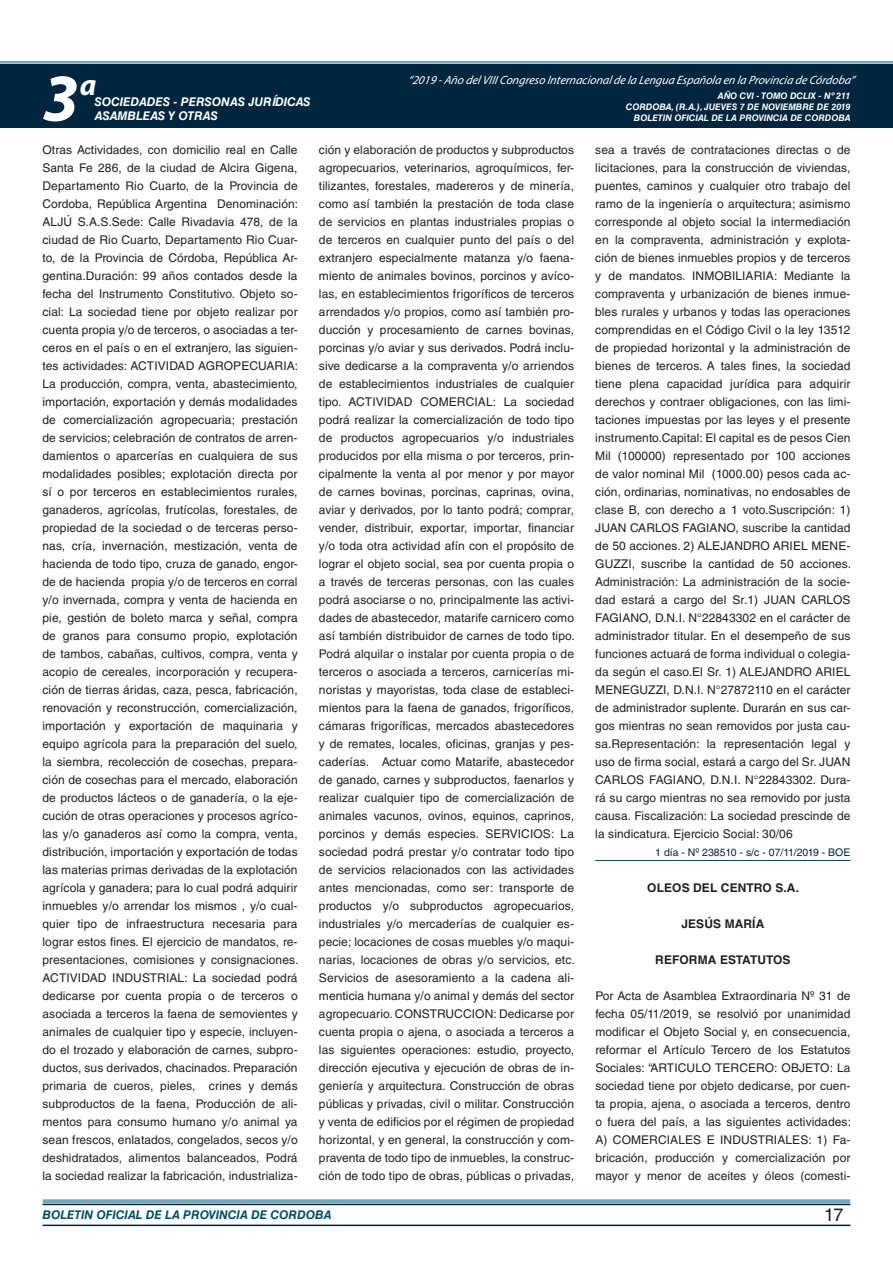
<style>
.page{position:relative;width:893px;height:1263px;background:#fff}
.page>*{position:absolute;margin:0;border:0;box-sizing:border-box;transform-origin:0 0}
.t1{font:italic 700 67.5px "Myriad Pro";color:#fff}
.t2{font:italic 700 30px "Myriad Pro";color:#fff}
.t3{font:18px "Helvetica LT Std";color:#231f20}
.t4{font:12px/18px "Helvetica LT Std";letter-spacing:.01em;color:#231f20;text-align:justify}
.t5{font:italic 12px "Myriad Pro";color:#fff}
.t6{font:700 12px "Helvetica LT Std";letter-spacing:.01em;color:#231f20}
.t7{font:italic 700 12px "Helvetica LT Std";color:#fff}
.t8{font:italic 700 12px "Helvetica LT Std";color:#004b6c}
.t9{font:10.5px "Helvetica LT Std";color:#00263f}
.t10{font:italic 700 9px/10.8px "Helvetica LT Std";color:#fff;text-align:right}
</style>
<div class="page">
<div style="left:0;top:61px;width:893px;height:6px;background:#fff;opacity:.75"></div>
<div style="left:0;top:64px;width:893px;height:64px;background:#00263f"></div>
<hr style="left:43px;top:1224px;width:807px;height:2px;background:#00263f">
<div style="left:42px;top:1198px;width:809px;height:8px;background:#fff;opacity:.75"></div>
<hr style="left:595px;top:860px;width:255px;height:1px;background:#004b6c">
<h2 class="t2" style="left:80px;top:66px;width:18px">a</h2>
<p class="t5" style="left:408px;top:72px;width:448px">“2019 -Año delVIIICongreso Internacionalde la Lengua Esp añola en la Provincia de Córdoba”</p>
<h1 class="t1" style="left:43px;top:54px;width:38px">3</h1>
<p class="t10" style="left:626px;top:91px;width:226px">AÑO CVI - TOMO DCLIX - Nº 211<br>CORDOBA, (R.A.), JUEVES 7 DE NOVIEMBRE DE 2019<br>BOLETIN OFICIAL DE LA PROVINCIA DE CORDOBA</p>
<p class="t7" style="left:95px;top:94px;width:217px">SOCIEDADES - PERSONAS JURÍDICAS</p>
<p class="t7" style="left:95px;top:109px;width:125px">ASAMBLEAS Y OTRAS</p>
<p class="t4" style="left:43px;top:141px;width:257px">Otras Actividades, con domicilio real en Calle Santa Fe 286, de la ciudad de Alcira Gigena, Departamento Rio Cuarto, de la Provincia de Cordoba, República Argentina Denominación:<br>ALJÚ S.A.S.Sede: Calle Rivadavia 478, de la ciudad de Rio Cuarto, Departamento Rio Cuar&shy;to, de la Provincia de Córdoba, República Ar&shy;gentina.Duración: 99 años contados desde la fecha del Instrumento Constitutivo. Objeto so&shy;cial: La sociedad tiene por objeto realizar por cuenta propia y/o de terceros, o asociadas a ter&shy;ceros en el país o en el extranjero, las siguien&shy;tes actividades: ACTIVIDAD AGROPECUARIA:<br>La producción, compra, venta, abastecimiento, importación, exportación y demás modalidades de comercialización agropecuaria; prestación de servicios; celebración de contratos de arren&shy;damientos o aparcerías en cualquiera de sus modalidades posibles; explotación directa por sí o por terceros en establecimientos rurales, ganaderos, agrícolas, frutícolas, forestales, de propiedad de la sociedad o de terceras perso&shy;nas, cría, invernación, mestización, venta de hacienda de todo tipo, cruza de ganado, engor&shy;de de hacienda propia y/o de terceros en corral y/o invernada, compra y venta de hacienda en pie, gestión de boleto marca y señal, compra de granos para consumo propio, explotación de tambos, cabañas, cultivos, compra, venta y acopio de cereales, incorporación y recupera&shy;ción de tierras áridas, caza, pesca, fabricación, renovación y reconstrucción, comercialización, importación y exportación de maquinaria y equipo agrícola para la preparación del suelo, la siembra, recolección de cosechas, prepara&shy;ción de cosechas para el mercado, elaboración de productos lácteos o de ganadería, o la eje&shy;cución de otras operaciones y procesos agríco&shy;las y/o ganaderos así como la compra, venta, distribución, importación y exportación de todas las materias primas derivadas de la explotación agrícola y ganadera; para lo cual podrá adquirir inmuebles y/o arrendar los mismos , y/o cual&shy;quier tipo de infraestructura necesaria para lograr estos fines. El ejercicio de mandatos, re&shy;presentaciones, comisiones y consignaciones.<br>ACTIVIDAD INDUSTRIAL: La sociedad podrá dedicarse por cuenta propia o de terceros o asociada a terceros la faena de semovientes y animales de cualquier tipo y especie, incluyen&shy;do el trozado y elaboración de carnes, subpro&shy;ductos, sus derivados, chacinados. Preparación primaria de cueros, pieles, crines y demás subproductos de la faena, Producción de ali&shy;mentos para consumo humano y/o animal ya sean frescos, enlatados, congelados, secos y/o deshidratados, alimentos balanceados, Podrá la sociedad realizar la fabricación, industrializa-</p>
<p class="t4" style="left:319px;top:141px;width:257px">ción y elaboración de productos y subproductos agropecuarios, veterinarios, agroquímicos, fer&shy;tilizantes, forestales, madereros y de minería, como así también la prestación de toda clase de servicios en plantas industriales propias o de terceros en cualquier punto del país o del extranjero especialmente matanza y/o faena&shy;miento de animales bovinos, porcinos y avíco&shy;las, en establecimientos frigoríficos de terceros arrendados y/o propios, como así también pro&shy;ducción y procesamiento de carnes bovinas, porcinas y/o aviar y sus derivados. Podrá inclu&shy;sive dedicarse a la compraventa y/o arriendos de establecimientos industriales de cualquier tipo. ACTIVIDAD COMERCIAL: La sociedad podrá realizar la comercialización de todo tipo de productos agropecuarios y/o industriales producidos por ella misma o por terceros, prin&shy;cipalmente la venta al por menor y por mayor de carnes bovinas, porcinas, caprinas, ovina, aviar y derivados, por lo tanto podrá; comprar, vender, distribuir, exportar, importar, financiar y/o toda otra actividad afín con el propósito de lograr el objeto social, sea por cuenta propia o a través de terceras personas, con las cuales podrá asociarse o no, principalmente las activi&shy;dades de abastecedor, matarife carnicero como así también distribuidor de carnes de todo tipo.<br>Podrá alquilar o instalar por cuenta propia o de terceros o asociada a terceros, carnicerías mi&shy;noristas y mayoristas, toda clase de estableci&shy;mientos para la faena de ganados, frigoríficos, cámaras frigoríficas, mercados abastecedores y de remates, locales, oficinas, granjas y pes&shy;caderías. Actuar como Matarife, abastecedor de ganado, carnes y subproductos, faenarlos y realizar cualquier tipo de comercialización de animales vacunos, ovinos, equinos, caprinos, porcinos y demás especies. SERVICIOS: La sociedad podrá prestar y/o contratar todo tipo de servicios relacionados con las actividades antes mencionadas, como ser: transporte de productos y/o subproductos agropecuarios, industriales y/o mercaderías de cualquier es&shy;pecie; locaciones de cosas muebles y/o maqui&shy;narias, locaciones de obras y/o servicios, etc.<br>Servicios de asesoramiento a la cadena ali&shy;menticia humana y/o animal y demás del sector agropecuario. CONSTRUCCION: Dedicarse por cuenta propia o ajena, o asociada a terceros a las siguientes operaciones: estudio, proyecto, dirección ejecutiva y ejecución de obras de in&shy;geniería y arquitectura. Construcción de obras públicas y privadas, civil o militar. Construcción y venta de edificios por el régimen de propiedad horizontal, y en general, la construcción y com&shy;praventa de todo tipo de inmuebles, la construc&shy;ción de todo tipo de obras, públicas o privadas,</p>
<p class="t4" style="left:595px;top:141px;width:257px">sea a través de contrataciones directas o de licitaciones, para la construcción de viviendas, puentes, caminos y cualquier otro trabajo del ramo de la ingeniería o arquitectura; asimismo corresponde al objeto social la intermediación en la compraventa, administración y explota&shy;ción de bienes inmuebles propios y de terceros y de mandatos. INMOBILIARIA: Mediante la compraventa y urbanización de bienes inmue&shy;bles rurales y urbanos y todas las operaciones comprendidas en el Código Civil o la ley 13512 de propiedad horizontal y la administración de bienes de terceros. A tales fines, la sociedad tiene plena capacidad jurídica para adquirir derechos y contraer obligaciones, con las limi&shy;taciones impuestas por las leyes y el presente instrumento.Capital: El capital es de pesos Cien Mil (100000) representado por 100 acciones de valor nominal Mil (1000.00) pesos cada ac&shy;ción, ordinarias, nominativas, no endosables de clase B, con derecho a 1 voto.Suscripción: 1)<br>JUAN CARLOS FAGIANO, suscribe la cantidad de 50 acciones. 2) ALEJANDRO ARIEL MENE-GUZZI, suscribe la cantidad de 50 acciones.<br>Administración: La administración de la socie&shy;dad estará a cargo del Sr.1) JUAN CARLOS FAGIANO, D.N.I. N°22843302 en el carácter de administrador titular. En el desempeño de sus funciones actuará de forma individual o colegia&shy;da según el caso.El Sr. 1) ALEJANDRO ARIEL MENEGUZZI, D.N.I. N°27872110 en el carácter de administrador suplente. Durarán en sus car&shy;gos mientras no sean removidos por justa cau&shy;sa.Representación: la representación legal y uso de firma social, estará a cargo del Sr. JUAN CARLOS FAGIANO, D.N.I. N°22843302. Dura&shy;rá su cargo mientras no sea removido por justa causa. Fiscalización: La sociedad prescinde de la sindicatura. Ejercicio Social: 30/06</p>
<p class="t9" style="left:655px;top:846px;width:197px">1 día - Nº 238510 - s/c - 07/11/2019 - BOE</p>
<p class="t6" style="left:647px;top:880px;width:153px">OLEOS DEL CENTRO S.A.</p>
<p class="t6" style="left:681px;top:916px;width:16px">JESÚS</p>
<p class="t6" style="left:725px;top:916px;width:19px">MARÍA</p>
<p class="t6" style="left:655px;top:952px;width:19px">REFORMA</p>
<p class="t6" style="left:720px;top:952px;width:17px">ESTATUTOS</p>
<p class="t4" style="left:595px;top:987px;width:257px">Por Acta de Asamblea Extraordinaria Nº 31 de fecha 05/11/2019, se resolvió por unanimidad modificar el Objeto Social y, en consecuencia, reformar el Artículo Tercero de los Estatutos Sociales: “ARTICULO TERCERO: OBJETO: La sociedad tiene por objeto dedicarse, por cuen&shy;ta propia, ajena, o asociada a terceros, dentro o fuera del país, a las siguientes actividades:<br>A) COMERCIALES E INDUSTRIALES: 1) Fa&shy;bricación, producción y comercialización por mayor y menor de aceites y óleos (comesti-</p>
<p class="t8" style="left:43px;top:1208px;width:290px">BOLETIN OFICIAL DE LA PROVINCIA DE CORDOBA</p>
<h3 class="t3" style="left:824px;top:1204px;width:21px">17</h3>
</div>
